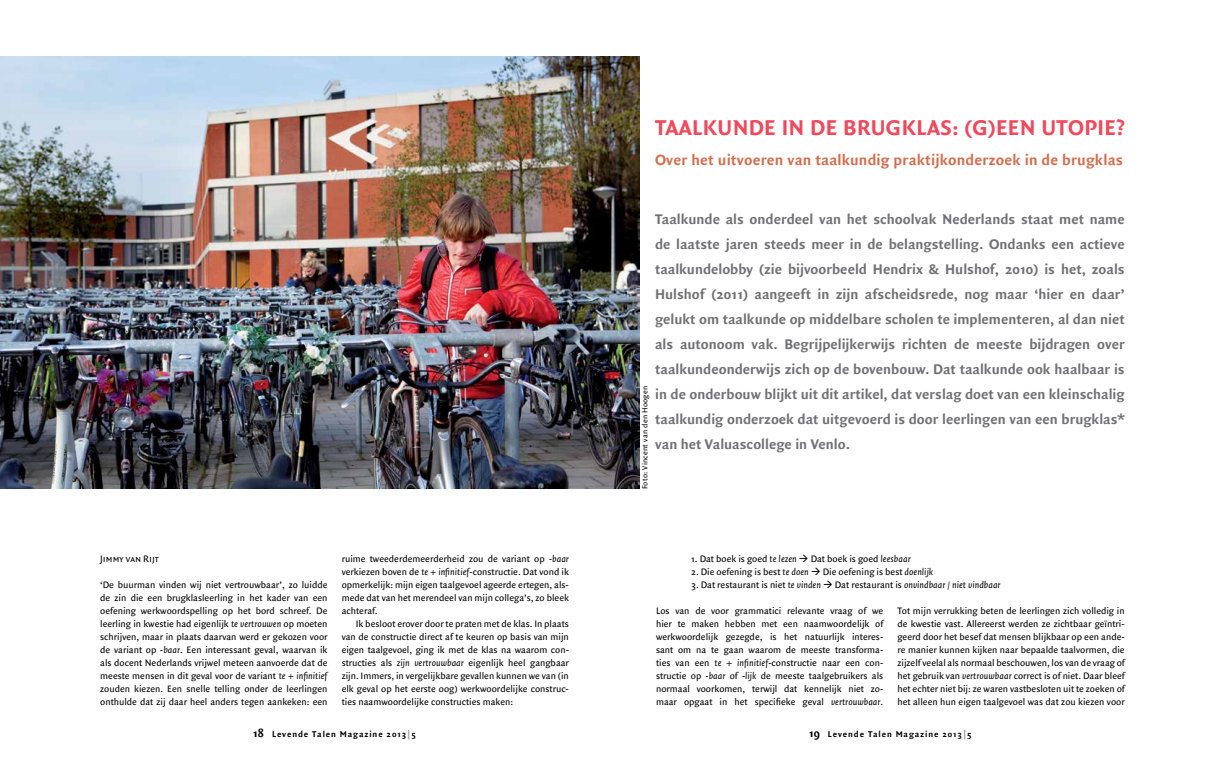
<style>
.page{position:relative;width:1225px;height:766px;background:#fff}
.page>*{position:absolute;margin:0;border:0;box-sizing:border-box;transform-origin:0 0}
.t1{font:700 23px "Quadraat Sans";letter-spacing:.015em;color:#ef495c}
.t2{font:700 16px "Quadraat Sans";letter-spacing:.01em;color:#d26e4f}
.t3{font:700 15px/25px "Quadraat Sans";color:#717073;text-align:justify}
.t4{font:10px/13px "Quadraat Sans";color:#000;text-align:justify}
.t5{font:10px "Quadraat Sans Caps";color:#000}
.t6{font:700 9px "Quadraat Sans";letter-spacing:.1em;color:#000}
.t7{font:8px "Quadraat Sans";letter-spacing:.025em;color:#000}
.s1{font-style:italic}
.s2{font-size:12px}
.s3{color:#919195}
</style>
<div class="page">
<img style="left:0;top:57px;width:639px;height:431px">
<h1 class="t1" style="left:655px;top:114px;width:471px">TAALKUNDE IN DE BRUGKLAS: (G)EEN UTOPIE?</h1>
<h2 class="t2" style="left:655px;top:150px;width:469px">Over het uitvoeren van taalkundig praktijkonderzoek in de brugklas</h2>
<p class="t5" style="left:100px;top:552px;width:60px">Jimmy van Rijt</p>
<p class="t4" style="left:100px;top:578px;width:229px">‘De buurman vinden wij niet vertrouwbaar’, zo luidde de zin die een brugklasleerling in het kader van een oefening werkwoordspelling op het bord schreef. De leerling in kwestie had eigenlijk <span class="s1">te vertrouwen</span> op moeten schrijven, maar in plaats daarvan werd er gekozen voor de variant op <span class="s1">-baar</span>. Een interessant geval, waarvan ik als docent Nederlands vrijwel meteen aanvoerde dat de meeste mensen in dit geval voor de variant <span class="s1">te + infinitief </span>zouden kiezen. Een snelle telling onder de leerlingen onthulde dat zij daar heel anders tegen aankeken: een</p>
<p class="t4" style="left:342px;top:552px;width:229px">ruime tweederdemeerderheid zou de variant op <span class="s1">-baar </span>verkiezen boven de <span class="s1">te + infinitief</span>-constructie. Dat vond ik opmerkelijk: mijn eigen taalgevoel ageerde ertegen, als&shy;mede dat van het merendeel van mijn collega’s, zo bleek achteraf.</p>
<p class="t4" style="left:342px;top:617px;width:229px;text-indent:14px">Ik besloot erover door te praten met de klas. In plaats van de constructie direct af te keuren op basis van mijn eigen taalgevoel, ging ik met de klas na waarom con&shy;structies als <span class="s1">zijn vertrouwbaar</span> eigenlijk heel gangbaar zijn. Immers, in vergelijkbare gevallen kunnen we van (in elk geval op het eerste oog) werkwoordelijke construc&shy;ties naamwoordelijke constructies maken:</p>
<p class="t3" style="left:655px;top:206px;width:471px">Taalkunde als onderdeel van het schoolvak Nederlands staat met name de laatste jaren steeds meer in de belangstelling. Ondanks een actieve taalkundelobby (zie bijvoorbeeld Hendrix &amp; Hulshof, 2010) is het, zoals Hulshof (2011) aangeeft in zijn afscheidsrede, nog maar ‘hier en daar’ gelukt om taalkunde op middelbare scholen te implementeren, al dan niet als autonoom vak. Begrijpelijkerwijs richten de meeste bijdragen over taalkundeonderwijs zich op de bovenbouw. Dat taalkunde ook haalbaar is in de onderbouw blijkt uit dit artikel, dat verslag doet van een kleinschalig taalkundig onderzoek dat uitgevoerd is door leerlingen van een brugklas* van het Valuascollege in Venlo.</p>
<p class="t7" style="left:640px;top:489px;width:105px;rotate:-90deg">Foto: Vincent van den Hoogen</p>
<p class="t4" style="left:691px;top:552px;width:221px">1. Dat boek is goed <span class="s1">te lezen</span> → Dat boek is goed <span class="s1">leesbaar</span></p>
<p class="t4" style="left:691px;top:565px;width:244px">2. Die oefening is best <span class="s1">te doen</span> → Die oefening is best <span class="s1">doenlijk</span></p>
<p class="t4" style="left:691px;top:578px;width:311px">3. Dat restaurant is niet <span class="s1">te vinden</span> → Dat restaurant is <span class="s1">onvindbaar / niet vindbaar</span></p>
<p class="t4" style="left:656px;top:604px;width:229px">Los van de voor grammatici relevante vraag of we hier te maken hebben met een naamwoordelijk of werkwoordelijk gezegde, is het natuurlijk interes&shy;sant om na te gaan waarom de meeste transforma&shy;ties van een <span class="s1">te + infinitief</span>-constructie naar een con&shy;structie op <span class="s1">-baar</span> of <span class="s1">-lijk</span> de meeste taalgebruikers als normaal voorkomen, terwijl dat kennelijk niet zo&shy;maar opgaat in het specifieke geval <span class="s1">vertrouwbaar</span>.</p>
<p class="t4" style="left:897px;top:604px;width:229px">Tot mijn verrukking beten de leerlingen zich volledig in de kwestie vast. Allereerst werden ze zichtbaar geïntri&shy;geerd door het besef dat mensen blijkbaar op een ande&shy;re manier kunnen kijken naar bepaalde taalvormen, die zijzelf veelal als normaal beschouwen, los van de vraag of het gebruik van <span class="s1">vertrouwbaar</span> correct is of niet. Daar bleef het echter niet bij: ze waren vastbesloten uit te zoeken of het alleen hun eigen taalgevoel was dat zou kiezen voor</p>
<p class="t6" style="left:253px;top:729px;width:164px"><span class="s2">18</span> Levende Talen Magazine 2013<span class="s3">|</span>5</p>
<p class="t6" style="left:809px;top:729px;width:164px"><span class="s2">19</span> Levende Talen Magazine 2013<span class="s3">|</span>5</p>
</div>
